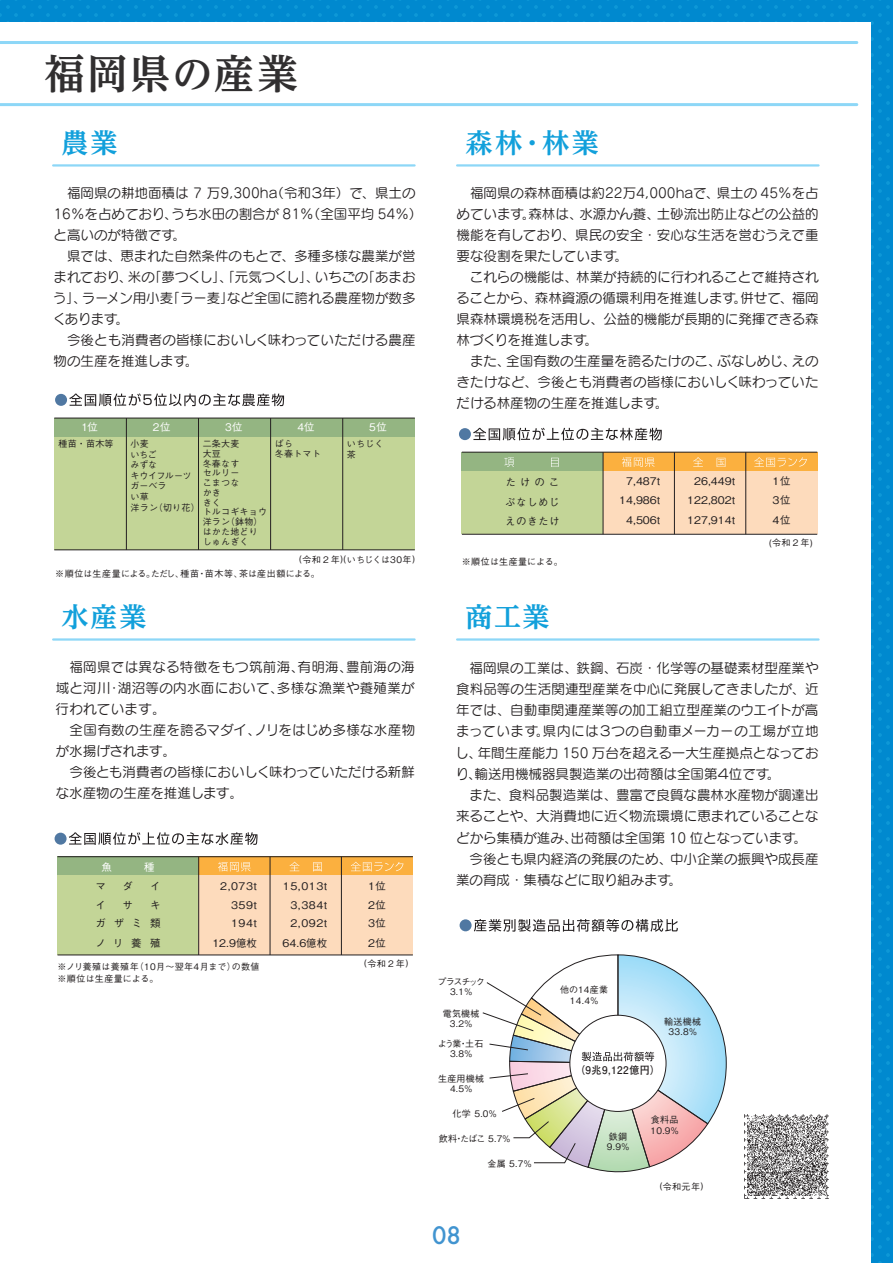
<style>
.page{position:relative;width:893px;height:1263px;background:#fff}
.page>*{position:absolute;margin:0;border:0;box-sizing:border-box;transform-origin:0 0}
.t1{font:700 40.5px "UD Reimin Pro";letter-spacing:.055em;color:#312f30}
.t2{font:700 27px "UD Reimin Pro";letter-spacing:.075em;color:#12a0db}
.t3{font:500 23.4px "Futura";color:#4194d0}
.t4{font:13.5px/21px "Seurat Pro M";color:#231f20}
.t5{font:500 10.5px/19.4px "Gothic BBB Pr 6";letter-spacing:.05em;color:#231f20;text-align:justify;scale:1.05 1}
.t6{font:500 10.5px/19.2px "Gothic BBB Pr 6";letter-spacing:.05em;color:#231f20;text-align:justify}
.t7{font:500 10.5px/19.4px "Gothic BBB Pr 6";color:#231f20;text-align:right;scale:1.05 1}
.t8{font:500 10.5px "Gothic BBB Pr 6";letter-spacing:.025em;color:#fff}
.t9{font:700 10.5px "Futo Go B101 Pro";letter-spacing:.05em;color:#231f20;scale:.95 1}
.t10{font:500 9px/9.8px "Gothic BBB Pr 6";letter-spacing:.025em;color:#231f20;text-align:center}
.t11{font:500 9px/12px "Gothic BBB Pr 6";letter-spacing:.045em;color:#231f20}
.t12{font:500 9px/10.5px "Gothic BBB Pr 6";letter-spacing:-.015em;color:#231f20}
</style>
<div class="page">
<hr style="left:53px;top:164px;width:362px;height:3px;background:#8dd7f7">
<hr style="left:53px;top:638px;width:362px;height:3px;background:#8dd7f7">
<hr style="left:457px;top:164px;width:362px;height:3px;background:#8dd7f7">
<hr style="left:457px;top:638px;width:362px;height:3px;background:#8dd7f7">
<hr style="left:0;top:103px;width:857px;height:3px;background:#8dd7f7">
<hr style="left:0;top:41px;width:857px;height:3px;background:#8dd7f7">
<div style="left:58px;top:875px;width:141px;height:80px;background:#c3d597"></div>
<div style="left:199px;top:875px;width:214px;height:80px;background:#fddbbc"></div>
<div style="left:58px;top:857px;width:141px;height:18px;background:#94b582"></div>
<div style="left:199px;top:857px;width:214px;height:18px;background:#fbb03f"></div>
<div style="left:55px;top:833px;width:12px;height:12px;background:#5078a2;border-radius:50%"></div>
<svg style="left:218px;top:862px;width:33px;height:9px"></svg>
<svg style="left:290px;top:862px;width:9px;height:9px"></svg>
<svg style="left:313px;top:862px;width:9px;height:9px"></svg>
<svg style="left:351px;top:862px;width:52px;height:9px"></svg>
<hr style="left:58px;top:856px;width:355px;height:1px;background:#231f20">
<hr style="left:58px;top:954px;width:355px;height:1px;background:#231f20">
<hr style="left:270px;top:857px;width:1px;height:98px;background:#231f20">
<hr style="left:198px;top:857px;width:1px;height:98px;background:#231f20">
<hr style="left:341px;top:857px;width:1px;height:98px;background:#231f20">
<svg style="left:69px;top:832px;width:189px;height:13px"></svg>
<div style="left:460px;top:919px;width:12px;height:12px;background:#5078a2;border-radius:50%"></div>
<svg style="left:474px;top:919px;width:204px;height:13px"></svg>
<svg style="left:482px;top:954px;width:245px;height:219px"></svg>
<div style="left:462px;top:471px;width:141px;height:63px;background:#c3d597"></div>
<div style="left:603px;top:471px;width:214px;height:63px;background:#fddbbc"></div>
<div style="left:462px;top:452px;width:141px;height:19px;background:#94b582"></div>
<div style="left:603px;top:452px;width:214px;height:19px;background:#fbb03f"></div>
<div style="left:459px;top:428px;width:12px;height:12px;background:#5078a2;border-radius:50%"></div>
<svg style="left:504px;top:458px;width:10px;height:9px"></svg>
<svg style="left:551px;top:458px;width:8px;height:9px"></svg>
<svg style="left:622px;top:457px;width:33px;height:10px"></svg>
<svg style="left:693px;top:457px;width:10px;height:10px"></svg>
<svg style="left:717px;top:458px;width:8px;height:9px"></svg>
<svg style="left:754px;top:457px;width:53px;height:10px"></svg>
<hr style="left:462px;top:452px;width:355px;height:1px;background:#231f20">
<hr style="left:462px;top:534px;width:355px;height:1px;background:#231f20">
<hr style="left:674px;top:452px;width:1px;height:82px;background:#231f20">
<hr style="left:603px;top:452px;width:1px;height:82px;background:#231f20">
<hr style="left:745px;top:452px;width:1px;height:82px;background:#231f20">
<svg style="left:473px;top:428px;width:189px;height:12px"></svg>
<div style="left:343px;top:437px;width:72px;height:113px;background:#c3d597"></div>
<div style="left:271px;top:437px;width:72px;height:113px;background:#c3d597"></div>
<div style="left:198px;top:437px;width:73px;height:113px;background:#c3d597"></div>
<div style="left:126px;top:437px;width:72px;height:113px;background:#c3d597"></div>
<div style="left:54px;top:437px;width:72px;height:113px;background:#c3d597"></div>
<div style="left:54px;top:418px;width:361px;height:19px;background:#94b582"></div>
<div style="left:55px;top:394px;width:12px;height:12px;background:#5078a2;border-radius:50%"></div>
<hr style="left:54px;top:418px;width:361px;height:1px;background:#231f20">
<hr style="left:54px;top:549px;width:361px;height:1px;background:#231f20">
<hr style="left:126px;top:418px;width:1px;height:132px;background:#231f20">
<hr style="left:198px;top:418px;width:1px;height:132px;background:#231f20">
<hr style="left:270px;top:418px;width:1px;height:132px;background:#231f20">
<hr style="left:342px;top:418px;width:1px;height:132px;background:#231f20">
<svg style="left:69px;top:393px;width:215px;height:13px"></svg>
<div style="left:872px;top:0;width:21px;height:1263px;background:#0089cf"></div>
<div style="left:0;top:0;width:893px;height:21px;background:#0089cf"></div>
<img style="left:744px;top:1114px;width:85px;height:85px">
<h1 class="t1" style="left:45px;top:41px;width:255px">福岡県の産業</h1>
<h2 class="t2" style="left:62px;top:121px;width:57px">農業</h2>
<h2 class="t2" style="left:466px;top:121px;width:135px">森林・林業</h2>
<p class="t4" style="left:53px;top:182px;width:371px">　福岡県の耕地面積は 7 万9,300ｈａ（令和３年）で、県土の<br>16％を占めており、うち水田の割合が 81％（全国平均 54％）と高いのが特徴です。<br>　県では、恵まれた自然条件のもとで、多種多様な農業が営まれており、米の「夢つくし」、「元気つくし」、いちごの「あまおう」、ラーメン用小麦「ラー麦」など全国に誇れる農産物が数多くあります。<br>　今後とも消費者の皆様においしく味わっていただける農産物の生産を推進します。</p>
<p class="t4" style="left:456px;top:182px;width:364px">　福岡県の森林面積は約22万4,000ｈａで、県土の 45％を占めています。森林は、水源かん養、土砂流出防止などの公益的機能を有しており、県民の安全・安心な生活を営むうえで重要な役割を果たしています。<br>　これらの機能は、林業が持続的に行われることで維持されることから、森林資源の循環利用を推進します。併せて、福岡県森林環境税を活用し、公益的機能が長期的に発揮できる森林づくりを推進します。<br>　また、全国有数の生産量を誇るたけのこ、ぶなしめじ、えのきたけなど、今後とも消費者の皆様においしく味わっていただける林産物の生産を推進します。</p>
<p class="t8" style="left:81px;top:419px;width:18px">1位</p>
<p class="t8" style="left:153px;top:419px;width:19px">2位</p>
<p class="t8" style="left:225px;top:419px;width:19px">3位</p>
<p class="t8" style="left:297px;top:419px;width:19px">4位</p>
<p class="t8" style="left:369px;top:419px;width:19px">5位</p>
<p class="t10" style="left:59px;top:438px;width:57px">種苗・苗木等</p>
<p class="t12" style="left:131px;top:438px;width:71px">小麦<br>いちご<br>みずな<br>キウイフルーツガーベラ<br>い草<br>洋ラン（切り花）</p>
<p class="t10" style="left:203px;top:438px;width:66px;text-align:left">二条大麦<br>大豆<br>冬春なす<br>セルリー<br>こまつな<br>かき<br>きく<br>トルコギキョウ洋ラン（鉢物）はかた地どりしゅんぎく</p>
<p class="t10" style="left:275px;top:438px;width:47px;text-align:left">ばら<br>冬春トマト</p>
<p class="t10" style="left:347px;top:438px;width:38px;line-height:10.5px;text-align:left">いちじく茶</p>
<p class="t11" style="left:299px;top:553px;width:117px">(令和２年)(いちじくは30年)</p>
<p class="t10" style="left:55px;top:568px;width:266px">※順位は生産量による。ただし、種苗・苗木等、茶は産出額による。</p>
<h2 class="t2" style="left:62px;top:595px;width:86px">水産業</h2>
<p class="t4" style="left:56px;top:656px;width:361px;text-align:justify">　福岡県では異なる特徴をもつ筑前海、有明海、豊前海の海域と河川・湖沼等の内水面において、多様な漁業や養殖業が行われています。</p>
<p class="t4" style="left:56px;top:719px;width:361px;text-indent:14px">全国有数の生産を誇るマダイ、ノリをはじめ多様な水産物が水揚げされます。</p>
<p class="t4" style="left:56px;top:761px;width:361px;text-indent:14px">今後とも消費者の皆様においしく味わっていただける新鮮な水産物の生産を推進します。</p>
<p class="t8" style="left:102px;top:858px;width:23px">魚　</p>
<p class="t8" style="left:144px;top:858px;width:12px">種</p>
<p class="t6" style="left:96px;top:876px;width:12px">マ</p>
<p class="t6" style="left:123px;top:876px;width:12px">ダ</p>
<p class="t6" style="left:150px;top:876px;width:12px">イ</p>
<p class="t5" style="left:220px;top:876px;width:37px">2,073t</p>
<p class="t5" style="left:283px;top:876px;width:44px">15,013t</p>
<p class="t5" style="left:368px;top:876px;width:19px">1位</p>
<p class="t6" style="left:96px;top:895px;width:12px">イ</p>
<p class="t6" style="left:122px;top:895px;width:12px">サ</p>
<p class="t6" style="left:150px;top:895px;width:12px">キ</p>
<p class="t5" style="left:231px;top:895px;width:26px">359t</p>
<p class="t5" style="left:290px;top:895px;width:37px">3,384t</p>
<p class="t5" style="left:368px;top:895px;width:19px">2位</p>
<p class="t6" style="left:96px;top:933px;width:67px">ノリ養殖</p>
<p class="t5" style="left:212px;top:932px;width:44px">12.9億枚</p>
<p class="t5" style="left:283px;top:932px;width:44px">64.6億枚</p>
<p class="t5" style="left:368px;top:932px;width:19px">2位</p>
<p class="t6" style="left:96px;top:913px;width:67px">ガザミ類</p>
<p class="t5" style="left:231px;top:913px;width:26px">194t</p>
<p class="t5" style="left:290px;top:913px;width:37px">2,092t</p>
<p class="t5" style="left:368px;top:913px;width:19px">3位</p>
<p class="t11" style="left:57px;top:960px;width:204px">※ノリ養殖は養殖年（10月～翌年4月まで）の数値※順位は生産量による。</p>
<p class="t10" style="left:364px;top:958px;width:45px">(令和２年)</p>
<p class="t6" style="left:505px;top:472px;width:56px">たけのこぶなしめじえのきたけ</p>
<p class="t10" style="left:462px;top:556px;width:102px">※順位は生産量による。</p>
<h2 class="t2" style="left:466px;top:595px;width:85px">商工業</h2>
<p class="t7" style="left:619px;top:471px;width:41px">7,487t<br>14,986t<br>4,506t</p>
<p class="t5" style="left:687px;top:471px;width:47px;text-indent:7px">26,449t 122,802t 127,914t</p>
<p class="t5" style="left:772px;top:471px;width:19px">1位3位4位</p>
<p class="t10" style="left:769px;top:537px;width:45px">(令和２年)</p>
<p class="t4" style="left:455px;top:656px;width:365px">　福岡県の工業は、鉄鋼、石炭・化学等の基礎素材型産業や食料品等の生活関連型産業を中心に発展してきましたが、近年では、自動車関連産業等の加工組立型産業のウエイトが高まっています。県内には３つの自動車メーカーの工場が立地し、年間生産能力 150 万台を超える一大生産拠点となっており、輸送用機械器具製造業の出荷額は全国第４位です。<br>　また、食料品製造業は、豊富で良質な農林水産物が調達出来ることや、大消費地に近く物流環境に恵まれていることなどから集積が進み、出荷額は全国第 10 位となっています。　今後とも県内経済の発展のため、中小企業の振興や成長産業の育成・集積などに取り組みます。</p>
<p class="t10" style="left:437px;top:976px;width:49px;line-height:10.5px">プラスチック<br>3.1%</p>
<p class="t10" style="left:560px;top:984px;width:50px;line-height:10.5px">他の14産業<br>14.4%</p>
<p class="t10" style="left:443px;top:1007px;width:38px;line-height:10.5px">電気機械<br>3.2%</p>
<p class="t10" style="left:438px;top:1037px;width:47px;line-height:10.5px">よう業・土石<br>3.8%</p>
<p class="t10" style="left:438px;top:1072px;width:48px;line-height:10.5px">生産用機械<br>4.5%</p>
<p class="t9" style="left:575px;top:1062px;width:91px">（9兆9,122億円）</p>
<p class="t10" style="left:664px;top:1015px;width:38px;line-height:10.5px">輸送機械<br>33.8%</p>
<p class="t10" style="left:453px;top:1108px;width:46px">化学 5.0%</p>
<p class="t10" style="left:439px;top:1133px;width:73px">飲料・たばこ 5.7%</p>
<h3 class="t3" style="left:432px;top:1219px;width:30px">08</h3>
<p class="t10" style="left:487px;top:1158px;width:46px">金属 5.7%</p>
<p class="t10" style="left:607px;top:1130px;width:24px;line-height:10.5px;text-align:left">鉄鋼<br>9.9%</p>
<p class="t10" style="left:650px;top:1114px;width:30px;line-height:10.5px;text-align:left">食料品<br>10.9%</p>
<p class="t10" style="left:660px;top:1181px;width:45px">(令和元年)</p>
</div>
